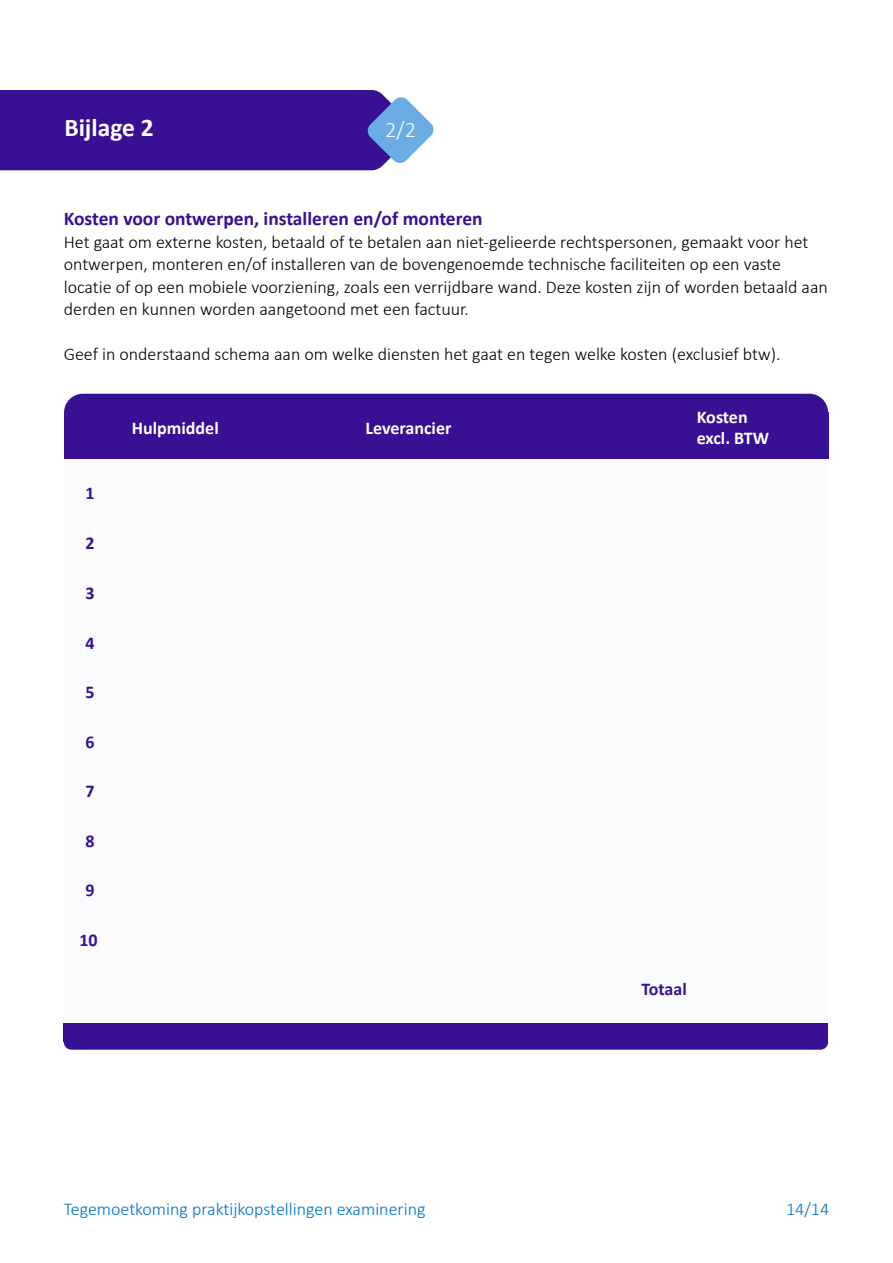
<style>
.page{position:relative;width:893px;height:1263px;background:#fff}
.page>*{position:absolute;margin:0;border:0;box-sizing:border-box;transform-origin:0 0}
.t1{font:700 25.5px "Calibri";color:#fff}
.t2{font:300 22.5px "Calibri";color:#fff}
.Titel{font:700 19.5px "Calibri";color:#381094}
.Body{font:300 18px/22.5px "Calibri";color:#000}
.t3{font:300 18px "Calibri";color:#0072ce}
.t4{font:700 18px/21.6px "Calibri";color:#fff}
.Body-2{font:700 18px "Calibri";color:#381094}
</style>
<div class="page">
<svg style="left:0;top:90px;width:434px;height:80px;background:#45279f"></svg>
<div style="left:64px;top:441px;width:764px;height:604px;background:#fafbfd;border-radius:13px"></div>
<div style="left:64px;top:413px;width:764px;height:46px;background:#381094"></div>
<div style="left:64px;top:394px;width:764px;height:37px;background:#381094;border-radius:19px"></div>
<div style="left:64px;top:1023px;width:764px;height:19px;background:#381094"></div>
<div style="left:64px;top:1034px;width:764px;height:16px;background:#381094;border-radius:8px"></div>
<h2 class="t1" style="left:64px;top:109px;width:91px">Bijlage 2</h2>
<h2 class="t2" style="left:385px;top:116px;width:32px">2/2</h2>
<p class="Titel" style="left:64px;top:205px;width:420px">Kosten voor ontwerpen, installeren en/of monteren</p>
<p class="Body" style="left:64px;top:230px;width:766px">Het gaat om externe kosten, betaald of te betalen aan niet-gelieerde rechtspersonen, gemaakt voor het ontwerpen, monteren en/of installeren van de bovengenoemde technische faciliteiten op een vaste locatie of op een mobiele voorziening, zoals een verrijdbare wand. Deze kosten zijn of worden betaald aan derden en kunnen worden aangetoond met een factuur.</p>
<p class="Body" style="left:64px;top:343px;width:718px">Geef in onderstaand schema aan om welke diensten het gaat en tegen welke kosten (exclusief btw).</p>
<p class="Body-2" style="left:85px;top:480px;width:11px">1</p>
<p class="Body-2" style="left:85px;top:531px;width:11px">2</p>
<p class="Body-2" style="left:85px;top:580px;width:11px">3</p>
<p class="Body-2" style="left:85px;top:630px;width:11px">4</p>
<p class="Body-2" style="left:85px;top:679px;width:11px">5</p>
<p class="Body-2" style="left:85px;top:729px;width:11px">6</p>
<p class="Body-2" style="left:85px;top:778px;width:11px">7</p>
<p class="Body-2" style="left:85px;top:828px;width:11px">8</p>
<p class="Body-2" style="left:85px;top:877px;width:11px">9</p>
<p class="Body-2" style="left:79px;top:927px;width:20px">10</p>
<p class="t4" style="left:132px;top:416px;width:88px">Hulpmiddel</p>
<p class="t4" style="left:366px;top:416px;width:87px">Leverancier</p>
<p class="t4" style="left:697px;top:405px;width:74px">Kosten excl. BTW</p>
<p class="Body-2" style="left:641px;top:976px;width:47px">Totaal</p>
<p class="t3" style="left:64px;top:1198px;width:363px">Tegemoetkoming praktijkopstellingen examinering</p>
<p class="t3" style="left:786px;top:1198px;width:45px">14/14</p>
</div>
